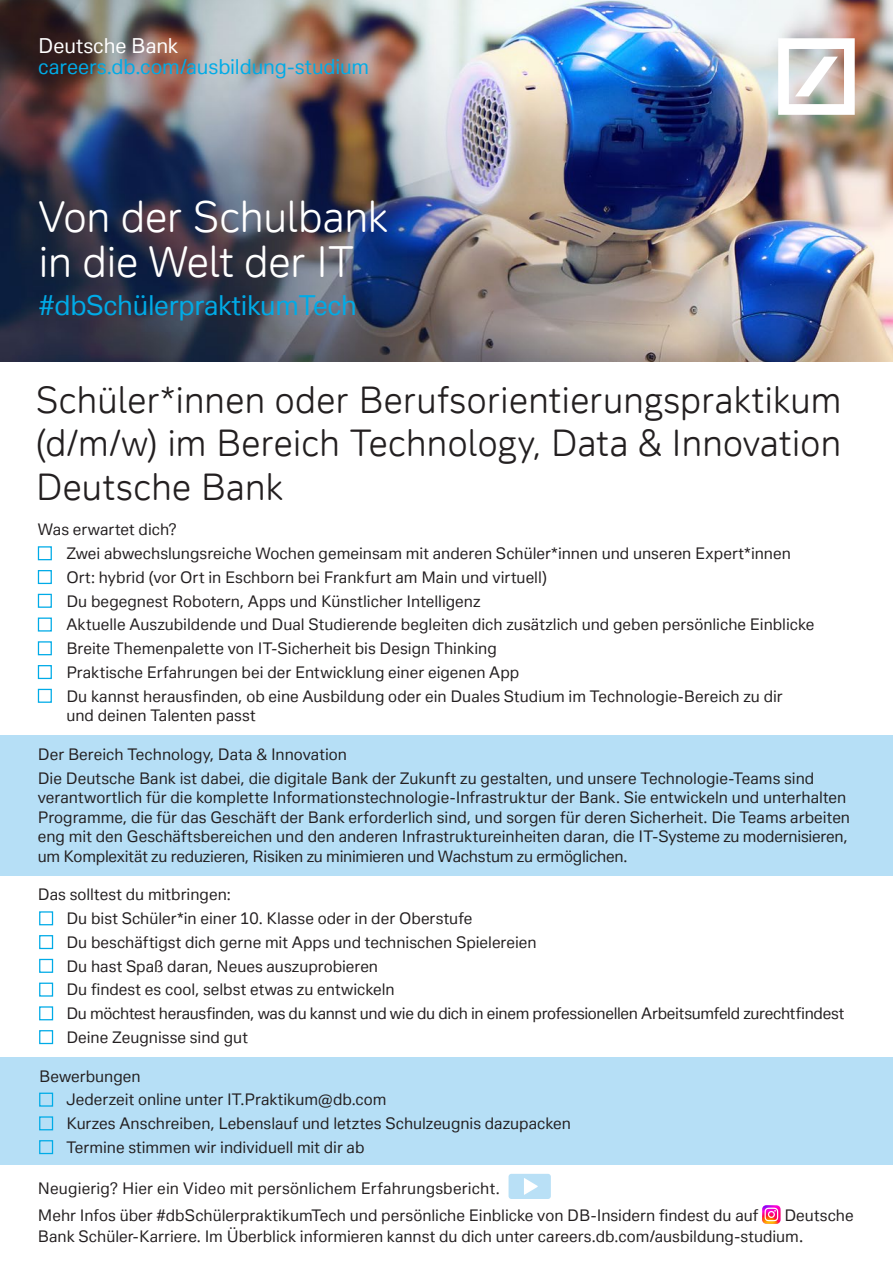
<style>
.page{position:relative;width:893px;height:1263px;background:#fff}
.page>*{position:absolute;margin:0;border:0;box-sizing:border-box;transform-origin:0 0}
.t1{font:42px/45px "Deutsche Bank Display";letter-spacing:-.025em;color:#fff}
.t2{font:36px/43.5px "Deutsche Bank Display";letter-spacing:-.01em;color:#231f20;text-align:justify}
.t3{font:27px "Deutsche Bank Text";letter-spacing:-.01em;color:#00abe7}
.t4{font:20.25px "Deutsche Bank Text";letter-spacing:-.005em;color:#00abe7}
.t5{font:20.25px "Deutsche Bank Text";letter-spacing:-.005em;color:#fff}
.t6{font:15.75px/23.7px "Deutsche Bank Text";color:#231f20}
.s1{font-size:16.5px}
</style>
<div class="page">
<img style="left:0;top:0;width:893px;height:361px">
<div style="left:0;top:736px;width:893px;height:140px;background:#b6dff6"></div>
<div style="left:0;top:1057px;width:893px;height:108px;background:#b6dff6"></div>
<svg style="left:778px;top:38px;width:77px;height:77px"></svg>
<div style="left:38px;top:546px;width:14px;height:14px;border:1px solid #00abe7"></div>
<div style="left:38px;top:570px;width:14px;height:14px;border:1px solid #00abe7"></div>
<div style="left:38px;top:594px;width:14px;height:14px;border:1px solid #00abe7"></div>
<div style="left:38px;top:617px;width:14px;height:14px;border:1px solid #00abe7"></div>
<div style="left:38px;top:641px;width:14px;height:14px;border:1px solid #00abe7"></div>
<div style="left:38px;top:665px;width:14px;height:14px;border:1px solid #00abe7"></div>
<div style="left:38px;top:689px;width:14px;height:14px;border:1px solid #00abe7"></div>
<div style="left:39px;top:911px;width:14px;height:14px;border:1px solid #00abe7"></div>
<div style="left:39px;top:935px;width:14px;height:14px;border:1px solid #00abe7"></div>
<div style="left:39px;top:959px;width:14px;height:14px;border:1px solid #00abe7"></div>
<div style="left:39px;top:982px;width:14px;height:15px;border:1px solid #00abe7"></div>
<div style="left:39px;top:1006px;width:14px;height:14px;border:1px solid #00abe7"></div>
<div style="left:39px;top:1030px;width:14px;height:14px;border:1px solid #00abe7"></div>
<div style="left:39px;top:1092px;width:14px;height:15px;border:1px solid #00abe7"></div>
<div style="left:39px;top:1116px;width:14px;height:14px;border:1px solid #00abe7"></div>
<div style="left:39px;top:1140px;width:14px;height:14px;border:1px solid #00abe7"></div>
<svg style="left:762px;top:1205px;width:19px;height:19px"></svg>
<div style="left:509px;top:1174px;width:42px;height:25px;background:#b9e0f6;border-radius:3px"></div>
<svg style="left:524px;top:1178px;width:14px;height:17px"></svg>
<p class="t5" style="left:38px;top:33px;width:142px">Deutsche Bank</p>
<p class="t4" style="left:38px;top:53px;width:332px">careers.db.com/ausbildung-studium</p>
<h1 class="t1" style="left:38px;top:194px;width:352px">Von der Schulbank in die Welt der IT</h1>
<h3 class="t3" style="left:39px;top:288px;width:320px">#dbSchülerpraktikumTech</h3>
<h2 class="t2" style="left:35px;top:377px;width:808px">Schüler*innen oder Berufsorientierungspraktikum (d/m/w) im Bereich Technology, Data &amp; Innovation Deutsche Bank</h2>
<p class="t6" style="left:66px;top:517px;width:750px;text-indent:-28px">Was erwartet dich?<br>Zwei abwechslungsreiche Wochen gemeinsam mit anderen Schüler*innen und unseren Expert*innen Ort: hybrid (vor Ort in Eschborn bei Frankfurt am Main und virtuell)<br>Du begegnest Robotern, Apps und Künstlicher Intelligenz<br>Aktuelle Auszubildende und Dual Studierende begleiten dich zusätzlich und geben persönliche Einblicke Breite Themenpalette von IT-Sicherheit bis Design Thinking<br>Praktische Erfahrungen bei der Entwicklung einer eigenen App<br>Du kannst herausfinden, ob eine Ausbildung oder ein Duales Studium im Technologie-Bereich zu dir</p>
<p class="t6" style="left:66px;top:703px;width:191px">und deinen Talenten passt</p>
<p class="t6" style="left:38px;top:742px;width:778px">Der Bereich Technology, Data &amp; Innovation<br>Die Deutsche Bank ist dabei, die digitale Bank der Zukunft zu gestalten, und unsere Technologie-Teams sind</p>
<p class="t6" style="left:38px;top:787px;width:814px;line-height:19.5px">verantwortlich für die komplette Informationstechnologie-Infrastruktur der Bank. Sie entwickeln und unterhalten Programme, die für das Geschäft der Bank erforderlich sind, und sorgen für deren Sicherheit. Die Teams arbeiten eng mit den Geschäftsbereichen und den anderen Infrastruktureinheiten daran, die IT-Systeme zu modernisieren, um Komplexität zu reduzieren, Risiken zu minimieren und Wachstum zu ermöglichen.</p>
<p class="t6" style="left:66px;top:882px;width:779px;text-indent:-29px">Das solltest du mitbringen:<br>Du bist Schüler*in einer 10. Klasse oder in der Oberstufe<br>Du beschäftigst dich gerne mit Apps und technischen Spielereien<br>Du hast Spaß daran, Neues auszuprobieren<br>Du findest es cool, selbst etwas zu entwickeln<br>Du möchtest herausfinden, was du kannst und wie du dich in einem professionellen Arbeitsumfeld zurechtfindest Deine Zeugnisse sind gut</p>
<p class="t6" style="left:66px;top:1064px;width:506px;text-indent:-27px">Bewerbungen<br>Jederzeit online unter IT.Praktikum@db.com<br>Kurzes Anschreiben, Lebenslauf und letztes Schulzeugnis dazupacken Termine stimmen wir individuell mit dir ab</p>
<p class="t6" style="left:38px;top:1174px;width:722px;line-height:27.3px">Neugierig? Hier ein Video mit persönlichem Erfahrungsbericht.<br>Mehr Infos über #dbSchülerpraktikumTech und persönliche Einblicke von DB-Insidern findest du auf</p>
<p class="t6" style="left:38px;top:1205px;width:817px;line-height:21px;text-indent:746px">Deutsche<br>Bank Schüler-Karriere. Im Überblick informieren kannst du dich unter careers.db.com/ausbildung-studium<span class="s1">.</span></p>
</div>
